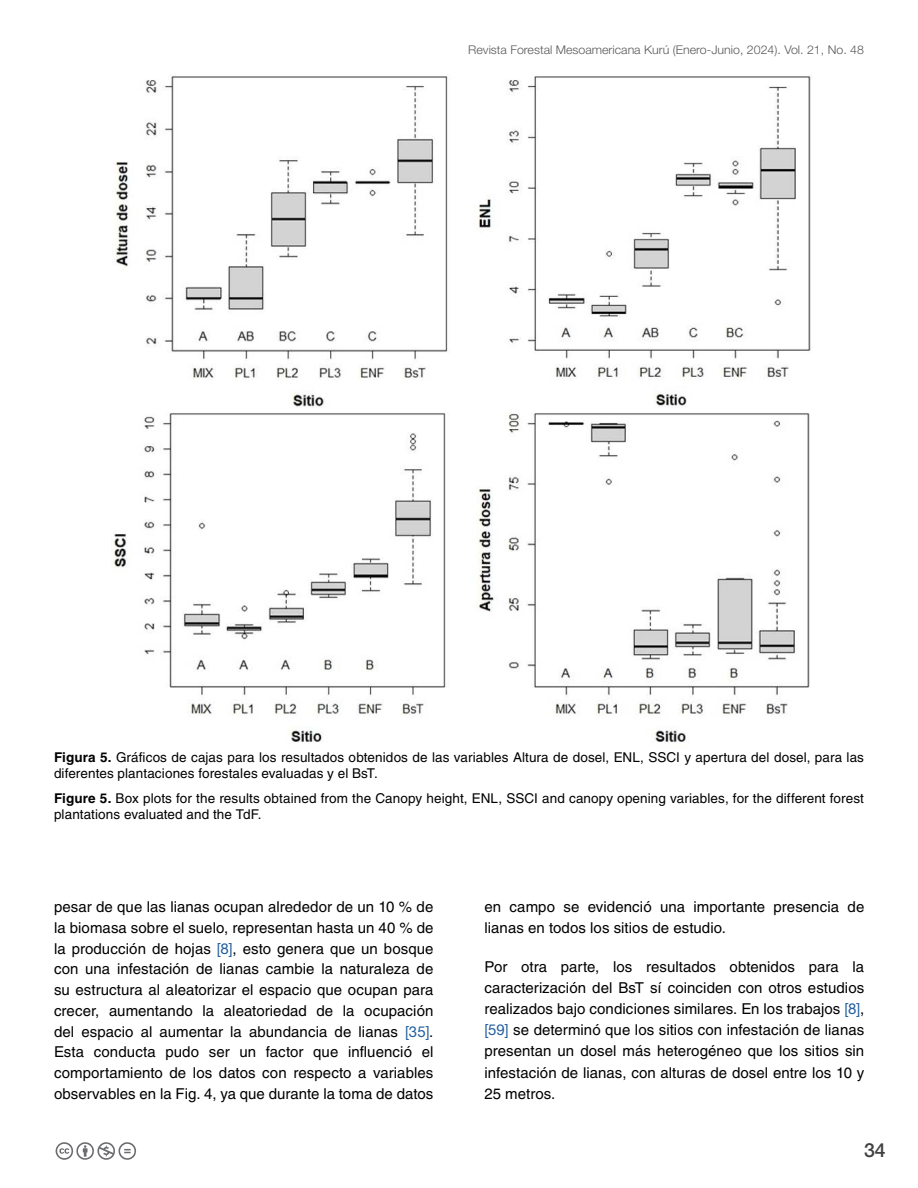
<style>
.page{position:relative;width:918px;height:1188px;background:#fff}
.page>*{position:absolute;margin:0;border:0;box-sizing:border-box;transform-origin:0 0}
.t1{font:500 19.5px "Helvetica Neue LT Std";color:#414042}
.t2{font:15px/20.7px "Helvetica LT Std";letter-spacing:.005em;color:#000;text-align:justify}
.t3{font:13.5px/16.2px "Helvetica LT Std";letter-spacing:.01em;color:#000}
.t4{font:300 12px "Helvetica Neue LT Std";color:#58595b}
.s1{font-weight:700}
.s2{font-family:"Helvetica Neue LT Std";color:#215e9e}
</style>
<div class="page">
<svg style="left:55px;top:1142px;width:81px;height:18px"></svg>
<img style="left:114px;top:76px;width:698px;height:331px">
<img style="left:111px;top:412px;width:699px;height:331px">
<p class="t4" style="left:468px;top:42px;width:397px">Revista Forestal Mesoamericana Kurú (Enero-Junio, 2024). Vol. 21, No. 48</p>
<p class="t4" style="left:646px;top:42px;width:193px">(Enero-Junio, 2024). Vol. 21, No. 48</p>
<p class="t3" style="left:54px;top:749px;width:812px"><span class="s1">Figura 5.</span> Gráficos de cajas para los resultados obtenidos de las variables Altura de dosel, ENL, SSCI y apertura del dosel, para las diferentes plantaciones forestales evaluadas y el BsT.</p>
<p class="t3" style="left:54px;top:790px;width:811px"><span class="s1">Figure 5.</span> Box plots for the results obtained from the Canopy height, ENL, SSCI and canopy opening variables, for the different forest plantations evaluated and the TdF.</p>
<p class="t2" style="left:54px;top:897px;width:381px">pesar de que las lianas ocupan alrededor de un 10 % de la biomasa sobre el suelo, representan hasta un 40 % de la producción de hojas <span class="s2">[8]</span>, esto genera que un bosque con una infestación de lianas cambie la naturaleza de su estructura al aleatorizar el espacio que ocupan para crecer, aumentando la aleatoriedad de la ocupación del espacio al aumentar la abundancia de lianas <span class="s2">[35]</span>.<br>Esta conducta pudo ser un factor que influenció el comportamiento de los datos con respecto a variables observables en la Fig. 4, ya que durante la toma de datos</p>
<p class="t2" style="left:485px;top:896px;width:381px;line-height:21.1px">en campo se evidenció una importante presencia de lianas en todos los sitios de estudio.</p>
<p class="t2" style="left:485px;top:956px;width:381px;line-height:21.1px">Por otra parte, los resultados obtenidos para la caracterización del BsT sí coinciden con otros estudios realizados bajo condiciones similares. En los trabajos <span class="s2">[8]</span>, <span class="s2">[59]</span> se determinó que los sitios con infestación de lianas presentan un dosel más heterogéneo que los sitios sin infestación de lianas, con alturas de dosel entre los 10 y 25 metros.</p>
<h1 class="t1" style="left:864px;top:1139px;width:23px">34</h1>
</div>
